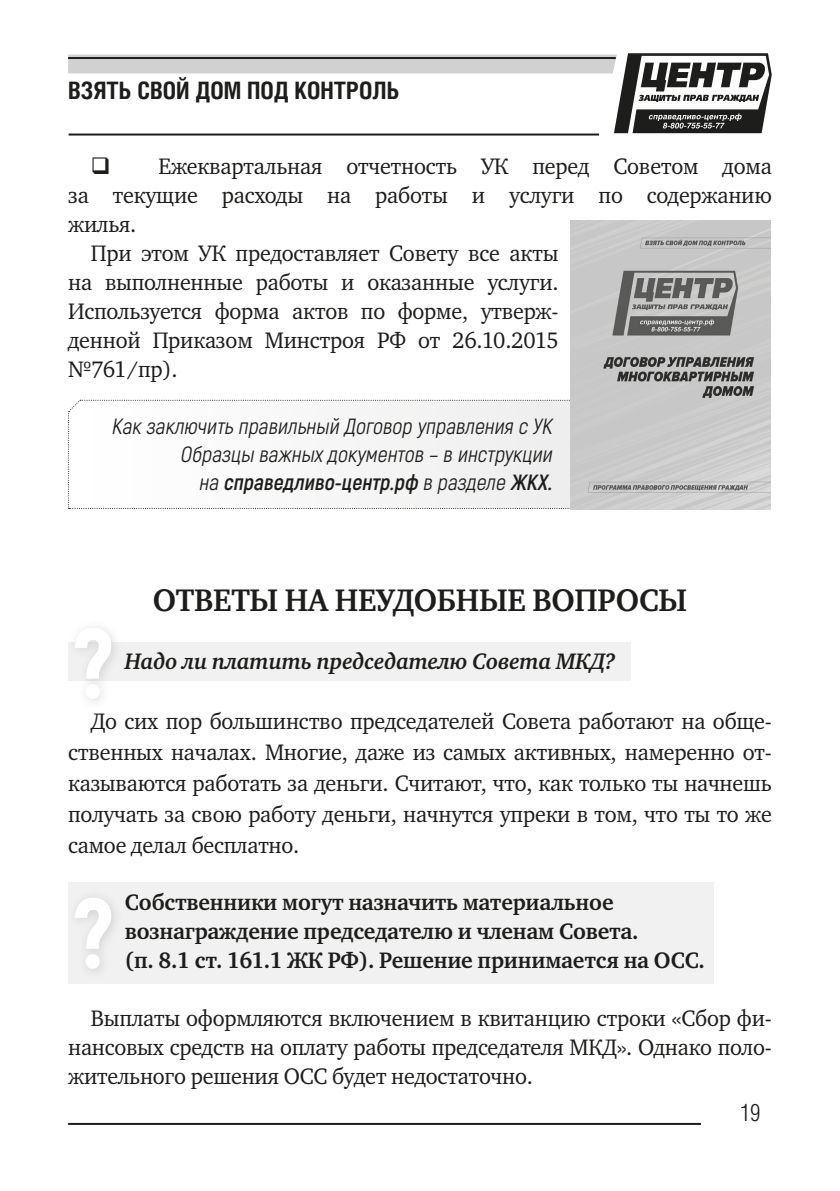
<style>
.page{position:relative;width:840px;height:1191px;background:#fff}
.page>*{position:absolute;margin:0;border:0;box-sizing:border-box;transform-origin:0 0}
.t1{font:900 98px "Akrobat";color:#fff;scale:.96 1}
.t2{font:700 32px "Charter C";letter-spacing:-.01em;color:#1d1d1b;scale:.96 1}
.t3{font:700 24px "Helios Cond C";color:#1d1d1b}
.t4{font:24px "Helios Cond Light C";color:#1d1d1b}
.t5{font:23px/31px "Charter C";letter-spacing:-.01em;color:#1d1d1b;text-align:justify;scale:.96 1}
.t6{font:700 23px/29px "Charter C";letter-spacing:-.01em;color:#1d1d1b;scale:.96 1}
.t7{font:italic 700 23px "Charter C";letter-spacing:-.01em;color:#1d1d1b;scale:.96 1}
.t8{font:italic 22px/28px "Akrobat";color:#1d1d1b;text-align:right}
.s1{font-weight:700}
</style>
<div class="page">
<hr style="left:68px;top:1123px;width:632px;height:2px;background:#1d1d1b">
<hr style="left:69px;top:133px;width:529px;height:2px;background:#1d1d1b">
<svg style="left:68px;top:53px;width:703px;height:80px"></svg>
<div style="left:68px;top:400px;width:501px;height:109px;background:#f6f6f6"></div>
<img style="left:569px;top:221px;width:201px;height:288px">
<div style="left:69px;top:642px;width:561px;height:38px;background:#f1f1f1"></div>
<div style="left:69px;top:882px;width:644px;height:102px;background:#f1f1f1"></div>
<div style="left:66px;top:618px;width:57px;height:92px;background:#1d1d1b;opacity:.16"></div>
<div style="left:66px;top:888px;width:57px;height:92px;background:#1d1d1b;opacity:.16"></div>
<p class="t3" style="left:68px;top:76px;width:332px">ВЗЯТЬ СВОЙ ДОМ ПОД КОНТРОЛЬ</p>
<p class="t5" style="left:91px;top:151px;width:710px">❑ Ежеквартальная отчетность УК перед Советом дома</p>
<p class="t5" style="left:68px;top:180px;width:734px">за текущие расходы на работы и услуги по содержанию</p>
<p class="t5" style="left:68px;top:209px;width:73px">жилья.</p>
<p class="t5" style="left:91px;top:238px;width:488px">При этом УК предоставляет Совету все акты</p>
<p class="t5" style="left:68px;top:267px;width:512px">на выполненные работы и оказанные услуги.</p>
<p class="t5" style="left:68px;top:296px;width:512px">Используется форма актов по форме, утверж-</p>
<p class="t5" style="left:68px;top:325px;width:512px">денной Приказом Минстроя РФ от 26.10.2015</p>
<p class="t5" style="left:68px;top:354px;width:116px">№761/пр).</p>
<p class="t8" style="left:111px;top:412px;width:446px">Как заключить правильный Договор управления с УК<br>Образцы важныхдокументов – в инструкции<br>на <span class="s1">справедливо-центр.рф</span> в разделе <span class="s1">ЖКХ.</span></p>
<h2 class="t2" style="left:153px;top:582px;width:557px">ОТВЕТЫ НА НЕУДОБНЫЕ ВОПРОСЫ</h2>
<p class="t7" style="left:125px;top:648px;width:512px">Надо ли платить председателю Совета МКД?</p>
<p class="t5" style="left:68px;top:705px;width:734px;text-indent:23px">До сих пор большинство председателей Совета работают на обще&shy;ственных началах. Многие, даже из самых активных, намеренно от&shy;казываются работать за деньги. Считают, что, как только ты начнешь получать за свою работу деньги, начнутся упреки в том, что ты то же самое делал бесплатно.</p>
<p class="t6" style="left:125px;top:888px;width:605px">Собственники могут назначить материальное вознаграждение председателю и членам Совета.<br>(п. 8.1 ст. 161.1 ЖК РФ). Решение принимается на ОСС.</p>
<p class="t5" style="left:68px;top:1004px;width:734px;line-height:29px;text-indent:23px">Выплаты оформляются включением в квитанцию строки «Сбор фи&shy;нансовых средств на оплату работы председателя МКД». Однако поло&shy;жительного решения ОСС будет недостаточно.</p>
<h1 class="t1" style="left:75px;top:599px;width:42px">?</h1>
<h1 class="t1" style="left:75px;top:869px;width:42px">?</h1>
<p class="t4" style="left:739px;top:1099px;width:22px">19</p>
</div>
